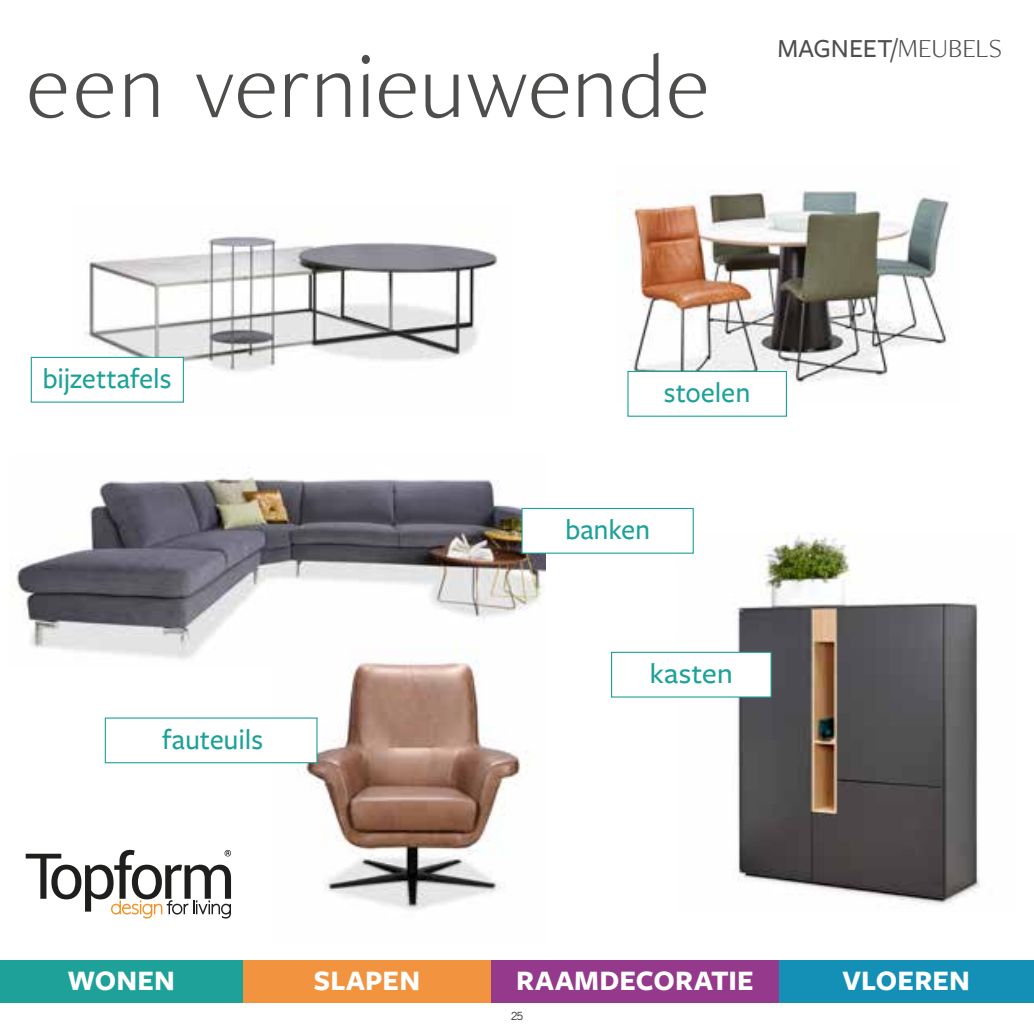
<style>
.page{position:relative;width:1034px;height:1034px;background:#fff}
.page>*{position:absolute;margin:0;border:0;box-sizing:border-box;transform-origin:0 0}
.t1{font:300 92.25px "Freight Neo Pro";letter-spacing:.005em;color:#4d4e4c}
.t2{font:500 29.25px "Freight Sans";color:#1da199}
.t3{font:29.25px "Freight Sans Bold SC";letter-spacing:.005em;color:#fff}
.t4{font:500 29.25px "Freight Sans";color:#1da199;scale:1.07 1}
.t5{font:500 27px "Freight Sans";letter-spacing:.005em;color:#4d4e4c}
.t6{font:300 11.25px "Trade Gothic LT Std";color:#000}
.s1{font-family:"Freight Neo Pro";font-weight:300}
</style>
<div class="page">
<img style="left:73px;top:236px;width:425px;height:167px">
<div style="left:31px;top:357px;width:152px;height:45px;background:#fff"></div>
<div style="left:31px;top:357px;width:153px;height:45px;border:1px solid #1da199"></div>
<img style="left:9px;top:477px;width:536px;height:183px">
<img style="left:676px;top:532px;width:304px;height:373px">
<img style="left:272px;top:647px;width:273px;height:263px">
<img style="left:616px;top:190px;width:334px;height:212px">
<div style="left:628px;top:371px;width:158px;height:45px;background:#fff"></div>
<div style="left:627px;top:371px;width:159px;height:45px;border:1px solid #1da199"></div>
<div style="left:105px;top:718px;width:212px;height:44px;background:#fff"></div>
<div style="left:105px;top:717px;width:212px;height:46px;border:1px solid #1da199"></div>
<div style="left:522px;top:508px;width:171px;height:45px;background:#fff"></div>
<div style="left:521px;top:508px;width:172px;height:45px;border:1px solid #1da199"></div>
<div style="left:611px;top:652px;width:160px;height:45px;background:#fff"></div>
<div style="left:611px;top:651px;width:160px;height:46px;border:1px solid #1da199"></div>
<div style="left:242px;top:959px;width:249px;height:42px;background:#f1933f"></div>
<div style="left:778px;top:959px;width:255px;height:42px;background:#1490b7"></div>
<div style="left:0;top:959px;width:242px;height:42px;background:#1da199"></div>
<div style="left:491px;top:959px;width:287px;height:42px;background:#94398b"></div>
<svg style="left:26px;top:849px;width:205px;height:69px"></svg>
<h1 class="t1" style="left:26px;top:24px;width:685px">een vernieuwende</h1>
<p class="t5" style="left:777px;top:33px;width:226px">MAGNEET/<span class="s1">MEUBELS</span></p>
<p class="t2" style="left:42px;top:362px;width:130px">bijzettafels</p>
<p class="t2" style="left:162px;top:723px;width:102px">fauteuils</p>
<p class="t2" style="left:663px;top:377px;width:88px">stoelen</p>
<p class="t2" style="left:565px;top:513px;width:87px">banken</p>
<p class="t4" style="left:649px;top:657px;width:79px">kasten</p>
<p class="t3" style="left:67px;top:964px;width:109px">WONEN</p>
<p class="t3" style="left:314px;top:964px;width:108px">SLAPEN</p>
<p class="t3" style="left:516px;top:964px;width:239px">RAAMDECORATIE</p>
<p class="t3" style="left:842px;top:964px;width:129px">VLOEREN</p>
<p class="t6" style="left:511px;top:1008px;width:13px">25</p>
</div>
